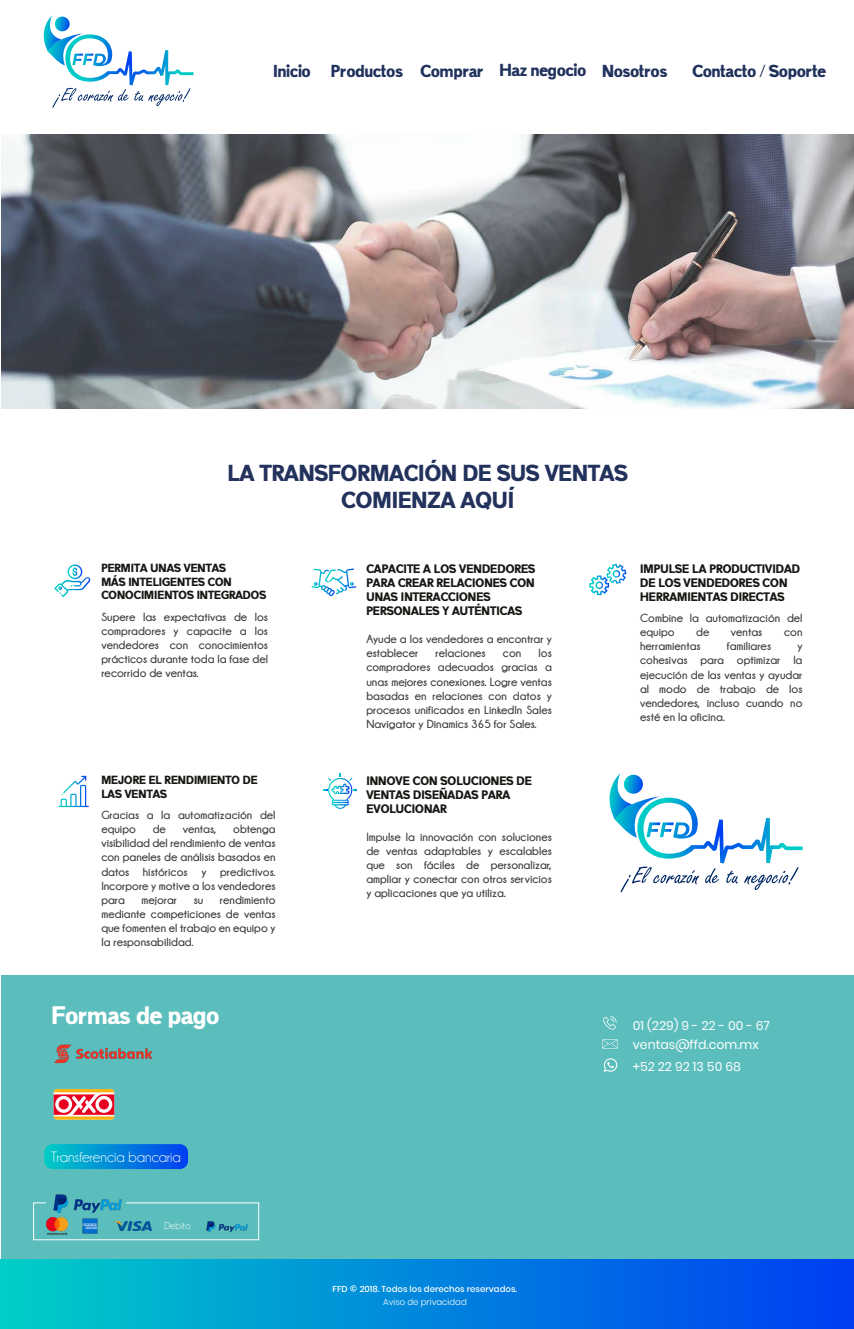
<style>
.page{position:relative;width:854px;height:1329px;background:#fff}
.page>*{position:absolute;margin:0;border:0;box-sizing:border-box;transform-origin:0 0}
.t1{font:24.25px "Maximum Impact";color:#fff}
.t2{font:22.19px/26.6px "Maximum Impact";color:#22325c;text-align:center}
.t3{font:17.31px "Maximum Impact";color:#20315c}
.t4{font:16.62px "Maximum Impact";color:#20315c}
.t5{font:15.06px "Champagne&Limousines";color:#fff}
.t6{font:12.5px/19.1px "Poppins";color:#fff}
.t7{font:700 11.75px/14.1px "Champagne&Limousines";color:#404040;text-align:justify}
.t8{font:11.75px/14.1px "Maximum Impact";color:#171714}
.t9{font:11.31px/13.6px "Maximum Impact";color:#171714}
.t10{font:10.12px "Champagne&Limousines";color:#fff}
.t11{font:500 8.56px "Poppins";color:#fff}
.t12{font:300 8.56px "Poppins";color:#fff}
.s1{font-size:17.31px}
.s2{font-size:16.62px}
</style>
<div class="page">
<svg style="left:43px;top:15px;width:151px;height:93px"></svg>
<img style="left:2px;top:135px;width:852px;height:273px">
<svg style="left:58px;top:775px;width:31px;height:32px"></svg>
<svg style="left:324px;top:773px;width:33px;height:36px"></svg>
<svg style="left:54px;top:564px;width:37px;height:33px"></svg>
<svg style="left:311px;top:568px;width:45px;height:28px"></svg>
<svg style="left:589px;top:564px;width:37px;height:31px"></svg>
<svg style="left:609px;top:773px;width:193px;height:119px"></svg>
<div style="left:1px;top:975px;width:853px;height:289px;background:#5bbdbc"></div>
<img style="left:54px;top:1044px;width:99px;height:19px">
<svg style="left:54px;top:1089px;width:60px;height:30px;background:#f48b79"></svg>
<img style="left:54px;top:1194px;width:68px;height:8px">
<svg style="left:33px;top:1202px;width:226px;height:38px"></svg>
<img style="left:47px;top:1217px;width:21px;height:17px">
<img style="left:80px;top:1216px;width:19px;height:19px">
<img style="left:114px;top:1221px;width:38px;height:9px">
<img style="left:207px;top:1220px;width:40px;height:11px">
<svg style="left:44px;top:1144px;width:144px;height:25px;background:#0286d9"></svg>
<svg style="left:603px;top:1016px;width:14px;height:13px"></svg>
<svg style="left:602px;top:1039px;width:15px;height:9px"></svg>
<svg style="left:603px;top:1058px;width:14px;height:14px"></svg>
<div style="left:0;top:1259px;width:854px;height:69px;background:linear-gradient(to right,#00cec7,#003df3)"></div>
<svg style="left:350px;top:1285px;width:6px;height:6px"></svg>
<h3 class="t4" style="left:441px;top:60px;width:147px"><span class="s1">Tienda</span> Haz negocio</h3>
<h3 class="t3" style="left:516px;top:60px;width:153px">Servicios <span class="s2">Nosotros</span></h3>
<h3 class="t4" style="left:376px;top:60px;width:109px"><span class="s1">Inicio</span> Comprar</h3>
<h3 class="t4" style="left:273px;top:60px;width:131px">Inicio Productos</h3>
<h3 class="t4" style="left:609px;top:60px;width:218px"><span class="s1">Nosotros</span> Contacto / Soporte</h3>
<h3 class="t3" style="left:703px;top:60px;width:68px">Contacto</h3>
<h2 class="t2" style="left:228px;top:460px;width:402px">LA TRANSFORMACIÓN DE SUS VENTAS<br>COMIENZA AQUÍ</h2>
<p class="t9" style="left:101px;top:561px;width:166px">PERMITA UNAS VENTAS<br>MÁS INTELIGENTES CON<br>CONOCIMIENTOS INTEGRADOS</p>
<p class="t7" style="left:101px;top:609px;width:168px">Supere las expectativas de los compradores y capacite a los vendedores con conocimientos prácticos durante toda la fase del recorrido de ventas.</p>
<p class="t9" style="left:101px;top:773px;width:158px">MEJORE EL RENDIMIENTO DE<br>LAS VENTAS</p>
<p class="t7" style="left:101px;top:808px;width:176px">Gracias a la automatización del equipo</p>
<p class="t7" style="left:101px;top:822px;width:176px;text-indent:132px">obtenga visibilidad del rendimiento de ventas con paneles de análisis basados en datos históricos y predictivos.<br>Incorpore y motive a los vendedores para</p>
<p class="t7" style="left:153px;top:822px;width:15px">de</p>
<p class="t7" style="left:183px;top:822px;width:35px">ventas,</p>
<p class="t7" style="left:101px;top:892px;width:176px;text-indent:118px">rendimiento mediante competiciones de ventas que fomenten el trabajo en equipo y la responsabilidad.</p>
<p class="t7" style="left:142px;top:892px;width:37px">mejorar</p>
<p class="t7" style="left:194px;top:892px;width:11px">su</p>
<p class="t8" style="left:366px;top:561px;width:170px">CAPACITE A LOS VENDEDORES<br>PARA CREAR RELACIONES CON<br>UNAS INTERACCIONES<br>PERSONALES Y AUTÉNTICAS</p>
<p class="t7" style="left:366px;top:632px;width:187px">Ayude a los vendedores a encontrar y establecer</p>
<p class="t7" style="left:366px;top:646px;width:187px;text-indent:172px">los compradores adecuados gracias a unas mejores conexiones. Logre ventas basadas en relaciones con datos y procesos unificados en LinkedIn Sales Navigator y Dinamics 365 for Sales.</p>
<p class="t7" style="left:436px;top:646px;width:52px">relaciones</p>
<p class="t7" style="left:503px;top:646px;width:20px">con</p>
<p class="t8" style="left:366px;top:773px;width:167px">INNOVE CON SOLUCIONES DE<br>VENTAS DISEÑADAS PARA<br>EVOLUCIONAR</p>
<p class="t7" style="left:366px;top:829px;width:187px">Impulse la innovación con soluciones de ventas adaptables y escalables que son fáciles de personalizar, ampliar y conectar con otros servicios y aplicaciones que ya utiliza.</p>
<p class="t8" style="left:640px;top:561px;width:161px">IMPULSE LA PRODUCTIVIDAD<br>DE LOS VENDEDORES CON<br>HERRAMIENTAS DIRECTAS</p>
<p class="t7" style="left:640px;top:611px;width:164px">Combine la automatización del equipo</p>
<p class="t7" style="left:696px;top:625px;width:15px">de</p>
<p class="t7" style="left:731px;top:625px;width:33px">ventas</p>
<p class="t7" style="left:784px;top:625px;width:20px">con</p>
<p class="t7" style="left:640px;top:639px;width:62px">herramientas</p>
<p class="t7" style="left:727px;top:639px;width:46px">familiares</p>
<p class="t7" style="left:640px;top:639px;width:164px;text-indent:157px">y cohesivas para optimizar la ejecución de las ventas y ayudar al modo de trabajo de los vendedores, incluso cuando no esté en la oficina.</p>
<h1 class="t1" style="left:51px;top:1000px;width:169px">Formas de pago</h1>
<p class="t5" style="left:51px;top:1148px;width:131px">Transferencia bancaria</p>
<p class="t10" style="left:164px;top:1220px;width:28px">Debito</p>
<p class="t11" style="left:332px;top:1283px;width:17px">FFD</p>
<p class="t11" style="left:360px;top:1283px;width:159px">2018. Todos los derechos reservados.</p>
<p class="t12" style="left:383px;top:1296px;width:85px">Aviso de privacidad</p>
<p class="t6" style="left:633px;top:1015px;width:138px">01 (229) 9 - 22 - 00 - 67 ventas@ffd.com.mx</p>
<p class="t6" style="left:633px;top:1056px;width:110px">+52 22 92 13 50 68</p>
</div>
